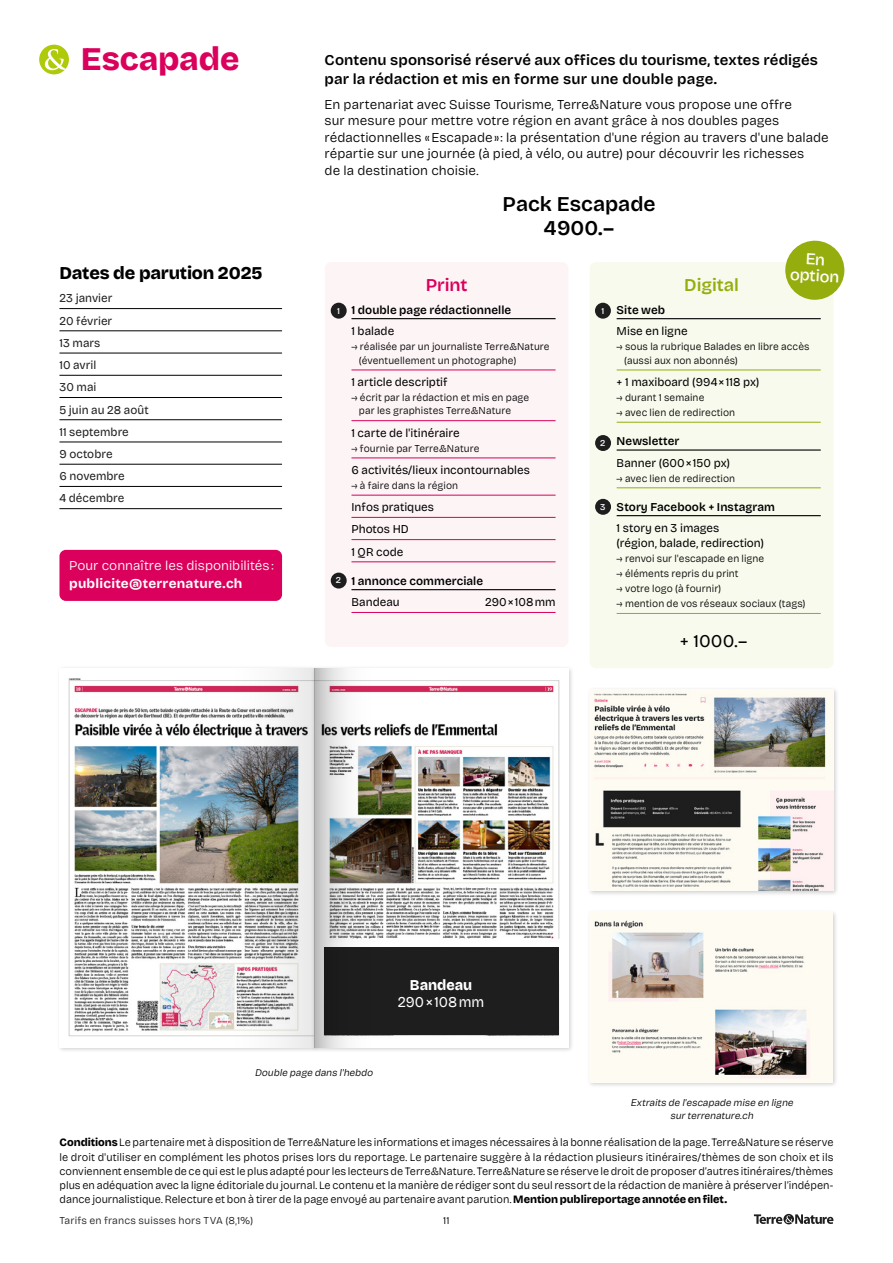
<style>
.page{position:relative;width:893px;height:1263px;background:#fff}
.page>*{position:absolute;margin:0;border:0;box-sizing:border-box;transform-origin:0 0}
.t1{font:800 33px "Bricolage Grotesque";letter-spacing:-.005em;color:#da005b}
.t2{font:600 21px/24px "Bricolage Grotesque";color:#000;text-align:center}
.t3{font:800 18px "Bricolage Grotesque";letter-spacing:-.015em;color:#000}
.t4{font:600 18px "Bricolage Grotesque";color:#95ad0d}
.t5{font:18px "Bricolage Grotesque";color:#000}
.t6{font:600 18px "Bricolage Grotesque";letter-spacing:-.005em;color:#da005b}
.t7{font:500 16.5px/16.5px "Bricolage Grotesque";color:#fff;text-align:center}
.t8{font:600 15px/18.8px "Bricolage Grotesque";letter-spacing:.01em;color:#000}
.t9{font:15px "Bricolage Grotesque";color:#fff;scale:.95 1}
.t10{font:800 15px "Bricolage Grotesque";letter-spacing:-.005em;color:#fff;scale:.95 1}
.t11{font:300 13.5px/16.5px "Bricolage Grotesque";letter-spacing:.005em;color:#000}
.t12{font:300 13.5px "Bricolage Grotesque";color:#fff}
.t13{font:700 13.5px "Bricolage Grotesque";letter-spacing:.02em;color:#fff}
.t14{font:12px/22.2px "Bricolage Grotesque";color:#000}
.t15{font:12px/22.2px "Bricolage Grotesque";color:#1e1e1e}
.t16{font:600 12px "Bricolage Grotesque";letter-spacing:.005em;color:#000}
.t17{font:300 11.25px/14.2px "Bricolage Grotesque";color:#000;text-align:justify}
.t18{font:300 10.5px/13.5px "Bricolage Grotesque";letter-spacing:.01em;color:#000}
.t19{font:300 10.5px "Bricolage Grotesque";letter-spacing:.015em;color:#1e1e1e}
.t20{font:italic 300 10.05px/12px "Bricolage Grotesque";color:#000;text-align:center}
.t21{font:500 9px "Bricolage Grotesque";color:#fff}
.s1{font-weight:800}
</style>
<div class="page">
<svg style="left:754px;top:1214px;width:79px;height:10px"></svg>
<div style="left:39px;top:45px;width:30px;height:29px;background:#afca0b;border-radius:50%"></div>
<svg style="left:45px;top:49px;width:23px;height:21px"></svg>
<div style="left:57px;top:665px;width:263px;height:388px;background:#000;opacity:.2"></div>
<img style="left:60px;top:668px;width:155px;height:379px">
<div style="left:311px;top:665px;width:264px;height:388px;background:#000;opacity:.2"></div>
<img style="left:413px;top:668px;width:155px;height:379px">
<hr style="left:59px;top:308px;width:223px;height:1px;background:#000">
<hr style="left:59px;top:331px;width:223px;height:1px;background:#000">
<hr style="left:59px;top:353px;width:223px;height:1px;background:#000">
<hr style="left:59px;top:375px;width:223px;height:1px;background:#000">
<hr style="left:59px;top:397px;width:223px;height:1px;background:#000">
<hr style="left:59px;top:419px;width:223px;height:1px;background:#000">
<hr style="left:59px;top:442px;width:223px;height:1px;background:#000">
<hr style="left:59px;top:464px;width:223px;height:1px;background:#000">
<hr style="left:59px;top:486px;width:223px;height:1px;background:#000">
<hr style="left:59px;top:508px;width:223px;height:1px;background:#000">
<div style="left:324px;top:948px;width:234px;height:87px;background:#1e1e1e"></div>
<img style="left:215px;top:668px;width:99px;height:379px">
<svg style="left:314px;top:668px;width:99px;height:379px"></svg>
<div style="left:587px;top:687px;width:252px;height:210px;background:#000;opacity:.2"></div>
<img style="left:590px;top:689px;width:243px;height:202px">
<div style="left:586px;top:909px;width:252px;height:179px;background:#000;opacity:.2"></div>
<img style="left:589px;top:912px;width:244px;height:170px">
<div style="left:59px;top:550px;width:223px;height:51px;background:#da005b;border-radius:6px"></div>
<div style="left:325px;top:262px;width:243px;height:385px;background:#fdf4f6;border-radius:6px"></div>
<hr style="left:351px;top:318px;width:205px;height:1px;background:#000">
<hr style="left:351px;top:370px;width:205px;height:1px;background:#da005b">
<hr style="left:351px;top:420px;width:205px;height:1px;background:#da005b">
<hr style="left:351px;top:458px;width:205px;height:1px;background:#da005b">
<hr style="left:351px;top:495px;width:205px;height:1px;background:#da005b">
<hr style="left:351px;top:517px;width:205px;height:1px;background:#da005b">
<hr style="left:351px;top:539px;width:205px;height:1px;background:#da005b">
<hr style="left:351px;top:562px;width:205px;height:1px;background:#da005b">
<hr style="left:351px;top:589px;width:205px;height:1px;background:#000">
<hr style="left:351px;top:612px;width:205px;height:1px;background:#da005b">
<div style="left:331px;top:303px;width:16px;height:16px;background:#1e1e1e;border-radius:50%"></div>
<div style="left:331px;top:573px;width:16px;height:15px;background:#1e1e1e;border-radius:50%"></div>
<div style="left:590px;top:262px;width:243px;height:406px;background:#f8faed;border-radius:6px"></div>
<div style="left:595px;top:435px;width:16px;height:16px;background:#1e1e1e;border-radius:50%"></div>
<hr style="left:617px;top:318px;width:204px;height:1px;background:#000">
<hr style="left:617px;top:370px;width:204px;height:1px;background:#95ad0d">
<hr style="left:617px;top:422px;width:204px;height:1px;background:#95ad0d">
<hr style="left:617px;top:449px;width:204px;height:2px;background:#000">
<hr style="left:617px;top:488px;width:204px;height:1px;background:#95ad0d">
<hr style="left:617px;top:515px;width:204px;height:1px;background:#000">
<hr style="left:617px;top:613px;width:204px;height:1px;background:#95ad0d">
<div style="left:595px;top:303px;width:16px;height:16px;background:#1e1e1e;border-radius:50%"></div>
<div style="left:595px;top:499px;width:16px;height:16px;background:#1e1e1e;border-radius:50%"></div>
<svg style="left:785px;top:240px;width:60px;height:60px"></svg>
<h1 class="t1" style="left:81px;top:32px;width:160px">Escapade</h1>
<h3 class="t3" style="left:59px;top:258px;width:205px">Dates de parution 2025</h3>
<p class="t15" style="left:59px;top:286px;width:91px">23 janvier<br>20 février<br>13 mars<br>10 avril<br>30 mai<br>5 juin au 28 août<br>11 septembre<br>9 octobre<br>6 novembre<br>4 décembre</p>
<p class="t12" style="left:69px;top:555px;width:206px">Pour connaître les disponibilités:</p>
<p class="t13" style="left:69px;top:573px;width:175px">publicite@terrenature.ch</p>
<h3 class="t8" style="left:325px;top:50px;width:495px">Contenu sponsorisé réservé aux offices du tourisme, textes rédigés par la rédaction et mis en forme sur une double page.</h3>
<p class="t11" style="left:325px;top:95px;width:506px">En partenariat avec Suisse Tourisme, Terre&amp;Nature vous propose une offre<br>sur mesure pour mettre votre région en avant grâce à nos doubles pages rédactionnelles «Escapade»: la présentation d'une région au travers d'une balade répartie sur une journée (à pied, à vélo, ou autre) pour découvrir les richesses<br>de la destination choisie.</p>
<p class="t21" style="left:337px;top:303px;width:4px">1</p>
<p class="t21" style="left:336px;top:573px;width:7px">2</p>
<h2 class="t2" style="left:503px;top:191px;width:154px">Pack Escapade<br>4900.–</h2>
<h3 class="t6" style="left:426px;top:270px;width:43px">Print</h3>
<p class="t16" style="left:351px;top:300px;width:161px">1 double page rédactionnelle</p>
<p class="t14" style="left:351px;top:319px;width:44px">1 balade</p>
<p class="t18" style="left:359px;top:339px;width:192px;text-indent:-8px">→ réalisée par un journaliste Terre&amp;Nature (éventuellement un photographe)</p>
<p class="t14" style="left:351px;top:370px;width:98px">1 article descriptif</p>
<p class="t18" style="left:359px;top:390px;width:172px;text-indent:-8px">→ écrit par la rédaction et mis en page par les graphistes Terre&amp;Nature</p>
<p class="t14" style="left:351px;top:421px;width:110px">1 carte de l'itinéraire</p>
<p class="t18" style="left:351px;top:441px;width:129px">→ fournie par Terre&amp;Nature</p>
<p class="t14" style="left:351px;top:458px;width:180px">6 activités/lieux incontournables</p>
<p class="t18" style="left:351px;top:478px;width:108px">→ à faire dans la région</p>
<p class="t14" style="left:351px;top:495px;width:84px">Infos pratiques<br>Photos HD<br>1 QR code</p>
<p class="t16" style="left:351px;top:571px;width:133px">1 annonce commerciale</p>
<p class="t14" style="left:351px;top:590px;width:50px">Bandeau</p>
<p class="t14" style="left:485px;top:590px;width:72px">290×108mm</p>
<p class="t21" style="left:601px;top:303px;width:4px">1</p>
<p class="t21" style="left:600px;top:436px;width:7px">2</p>
<p class="t21" style="left:600px;top:499px;width:7px">3</p>
<h3 class="t4" style="left:684px;top:270px;width:56px">Digital</h3>
<h3 class="t7" style="left:791px;top:249px;width:51px;rotate:3deg">En option</h3>
<p class="t16" style="left:617px;top:300px;width:50px">Site web</p>
<p class="t14" style="left:617px;top:319px;width:72px">Mise en ligne</p>
<p class="t18" style="left:624px;top:339px;width:187px;text-indent:-8px">→ sous la rubrique Balades en libre accès (aussi aux non abonnés)</p>
<p class="t14" style="left:617px;top:370px;width:144px">+ 1 maxiboard (994×118 px)</p>
<p class="t18" style="left:617px;top:390px;width:89px">→ durant 1 semaine</p>
<p class="t18" style="left:617px;top:405px;width:120px">→ avec lien de redirection</p>
<p class="t16" style="left:617px;top:431px;width:64px">Newsletter</p>
<p class="t14" style="left:617px;top:451px;width:115px">Banner (600×150 px)</p>
<p class="t18" style="left:617px;top:471px;width:120px">→ avec lien de redirection</p>
<p class="t16" style="left:617px;top:497px;width:160px">Story Facebook + Instagram</p>
<p class="t14" style="left:617px;top:520px;width:149px;line-height:15px">1 story en 3 images<br>(région, balade, redirection)</p>
<p class="t18" style="left:617px;top:551px;width:149px">→ renvoi sur l'escapade en ligne</p>
<p class="t18" style="left:617px;top:566px;width:123px">→ éléments repris du print</p>
<p class="t18" style="left:617px;top:581px;width:106px">→ votre logo (à fournir)</p>
<p class="t18" style="left:617px;top:596px;width:190px">→ mention de vos réseaux sociaux (tags)</p>
<h3 class="t5" style="left:680px;top:627px;width:69px">+ 1000.–</h3>
<h3 class="t10" style="left:410px;top:973px;width:67px">Bandeau</h3>
<h3 class="t9" style="left:398px;top:989px;width:93px">290×108mm</h3>
<p class="t20" style="left:255px;top:1066px;width:122px">Double page dansl'hebdo</p>
<p class="t20" style="left:630px;top:1096px;width:167px">Extraitsde l'escapade mise en ligne surterrenature.ch</p>
<p class="t17" style="left:60px;top:1135px;width:775px"><span class="s1">Conditions</span> Le partenaire met à disposition de Terre&amp;Nature les informations et images nécessaires à la bonne réalisation de la page. Terre&amp;Nature se réserve le droit d'utiliser en complément les photos prises lors du reportage. Le partenaire suggère à la rédaction plusieurs itinéraires/thèmes de son choix et ils conviennent ensemble de ce qui est le plus adapté pour les lecteurs de Terre&amp;Nature. Terre&amp;Nature se réserve le droit de proposer d’autres itinéraires/thèmes plus en adéquation avec la ligne éditoriale du journal. Le contenu et la manière de rédiger sont du seul ressort de la rédaction de manière à préserver l’indépen&shy;dance journalistique. Relecture et bon à tirer de la page envoyé au partenaire avant parution. <span class="s1">Mention publireportage annotée en filet.</span></p>
<p class="t19" style="left:60px;top:1212px;width:195px">Tarifs en francs suisses hors TVA (8,1%)</p>
<p class="t18" style="left:443px;top:1213px;width:8px">11</p>
</div>
